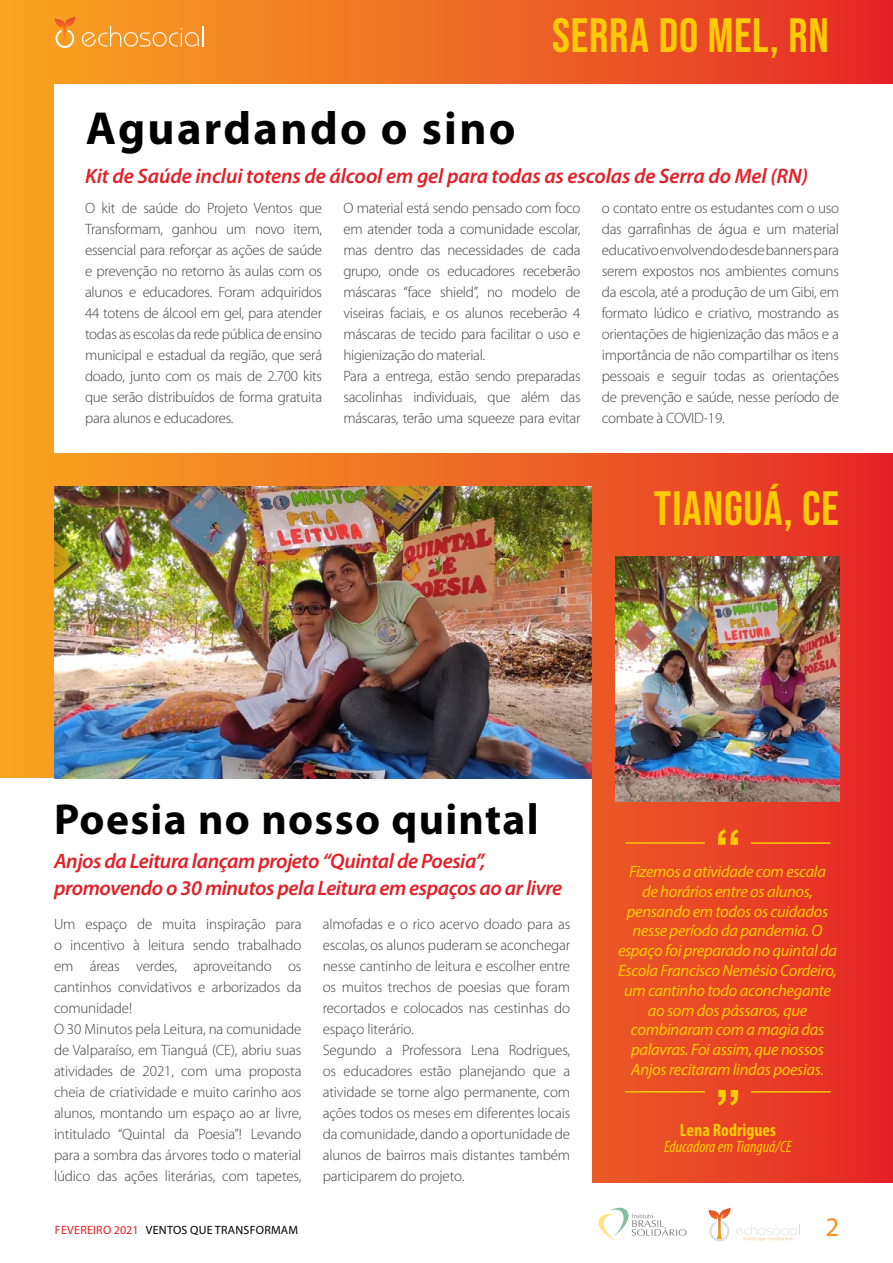
<style>
.page{position:relative;width:893px;height:1263px;background:#fff}
.page>*{position:absolute;margin:0;border:0;box-sizing:border-box;transform-origin:0 0}
.t1{font:48px "Bebas Neue";letter-spacing:.015em;color:#ffcb05}
.t2{font:700 46.5px "Myriad Pro";letter-spacing:.05em;color:#000}
.t3{font:700 43.5px "Myriad Pro";letter-spacing:.03em;color:#000}
.t4{font:27px "Myriad Pro";color:#f7901e}
.t5{font:italic 600 21px/27px "Myriad Pro";letter-spacing:-.02em;color:#e31f27}
.t6{font:700 condensed 18px "Myriad Pro";color:#ffcb05}
.t7{font:italic 16.5px/19.8px "Myriad Pro";letter-spacing:-.02em;color:#ffcb05;text-align:center}
.t8{font:italic condensed 16.5px "Myriad Pro";color:#ffcb05}
.t9{font:300 15px/21px "Myriad Pro";letter-spacing:-.01em;color:#414042}
.t10{font:12px "Myriad Pro";letter-spacing:.02em;color:#000}
.s1{color:#e31f27}
</style>
<div class="page">
<svg style="left:598px;top:1207px;width:89px;height:35px"></svg>
<svg style="left:736px;top:1224px;width:64px;height:17px"></svg>
<svg style="left:709px;top:1207px;width:21px;height:35px"></svg>
<div style="left:0;top:0;width:893px;height:1182px;background:linear-gradient(to right,#f9ab25,#e42d29)"></div>
<div style="left:0;top:778px;width:591px;height:413px;background:#fff"></div>
<svg style="left:82px;top:26px;width:117px;height:21px;background:#f6a343"></svg>
<hr style="left:202px;top:26px;width:2px;height:21px;background:#fff">
<svg style="left:55px;top:17px;width:20px;height:32px"></svg>
<div style="left:54px;top:85px;width:839px;height:368px;background:#fff"></div>
<img style="left:54px;top:486px;width:537px;height:292px">
<svg style="left:718px;top:829px;width:20px;height:16px"></svg>
<hr style="left:625px;top:842px;width:80px;height:2px;background:#ffcb05">
<hr style="left:751px;top:842px;width:79px;height:2px;background:#ffcb05">
<svg style="left:718px;top:1090px;width:20px;height:15px"></svg>
<hr style="left:625px;top:1091px;width:80px;height:1px;background:#ffcb05">
<hr style="left:751px;top:1091px;width:79px;height:1px;background:#ffcb05">
<img style="left:616px;top:556px;width:223px;height:245px">
<h1 class="t1" style="left:552px;top:8px;width:278px">SERRA DO MEL, RN</h1>
<h2 class="t2" style="left:86px;top:98px;width:431px">Aguardando o sino</h2>
<h3 class="t5" style="left:85px;top:162px;width:724px">Kit de Saúde inclui totens de álcool em gel para todas as escolas de Serra do Mel (RN)</h3>
<p class="t9" style="left:85px;top:198px;width:239px;text-align:justify">O kit de saúde do Projeto Ventos que Transformam, ganhou um novo item, essencial para reforçar as ações de saúde e prevenção no retorno às aulas com os alunos e educadores. Foram adquiridos 44 totens de álcool em gel, para atender todas as escolas da rede pública de ensino municipal e estadual da região, que será doado, junto com os mais de 2.700 kits que serão distribuídos de forma gratuita para alunos e educadores.</p>
<p class="t9" style="left:343px;top:198px;width:239px">O material está sendo pensado com foco em atender toda a comunidade escolar, mas dentro das necessidades de cada grupo, onde os educadores receberão máscaras “face shield”, no modelo de viseiras faciais, e os alunos receberão 4 máscaras de tecido para facilitar o uso e higienização do material.<br>Para a entrega, estão sendo preparadas sacolinhas individuais, que além das máscaras, terão uma squeeze para evitar</p>
<p class="t9" style="left:602px;top:198px;width:239px;text-align:justify">o contato entre os estudantes com o uso das garrafinhas de água e um material educativo envolvendo desde banners para serem expostos nos ambientes comuns da escola, até a produção de um Gibi, em formato lúdico e criativo, mostrando as orientações de higienização das mãos e a importância de não compartilhar os itens pessoais e seguir todas as orientações de prevenção e saúde, nesse período de combate à COVID-19.</p>
<h1 class="t1" style="left:654px;top:481px;width:186px">TIANGUÁ, CE</h1>
<h3 class="t3" style="left:54px;top:791px;width:486px">Poesia no nosso quintal</h3>
<h3 class="t5" style="left:54px;top:847px;width:510px">Anjos da Leitura lançam projeto “Quintal de Poesia”, promovendo o 30 minutos pela Leitura em espaços ao ar livre</h3>
<p class="t9" style="left:54px;top:913px;width:249px">Um espaço de muita inspiração para o incentivo à leitura sendo trabalhado em áreas verdes, aproveitando os cantinhos convidativos e arborizados da comunidade!<br>O 30 Minutos pela Leitura, na comunidade de Valparaíso, em Tianguá (CE), abriu suas atividades de 2021, com uma proposta cheia de criatividade e muito carinho aos alunos, montando um espaço ao ar livre, intitulado “Quintal da Poesia”! Levando para a sombra das árvores todo o material lúdico das ações literárias, com tapetes,</p>
<p class="t9" style="left:323px;top:913px;width:249px">almofadas e o rico acervo doado para as escolas, os alunos puderam se aconchegar nesse cantinho de leitura e escolher entre os muitos trechos de poesias que foram recortados e colocados nas cestinhas do espaço literário.<br>Segundo a Professora Lena Rodrigues, os educadores estão planejando que a atividade se torne algo permanente, com ações todos os meses em diferentes locais da comunidade, dando a oportunidade de alunos de bairros mais distantes também participarem do projeto.</p>
<p class="t7" style="left:618px;top:861px;width:221px">Fizemos a atividade com escala<br>de horários entre os alunos, pensando em todos os cuidados nesse período da pandemia. O espaço foi preparado no quintal da<br>Escola Francisco Nemésio Cordeiro, um cantinho todo aconchegante ao som dos pássaros, que combinaram com a magia das palavras. Foi assim, que nossos<br>Anjos recitaram lindas poesias.</p>
<p class="t6" style="left:680px;top:1118px;width:98px">Lena Rodrigues</p>
<p class="t8" style="left:664px;top:1137px;width:129px">Educadora em Tianguá/CE</p>
<p class="t10" style="left:55px;top:1222px;width:245px"><span class="s1">FEVEREIRO 2021</span> VENTOS QUE TRANSFORMAM</p>
<h3 class="t4" style="left:825px;top:1211px;width:15px">2</h3>
</div>
